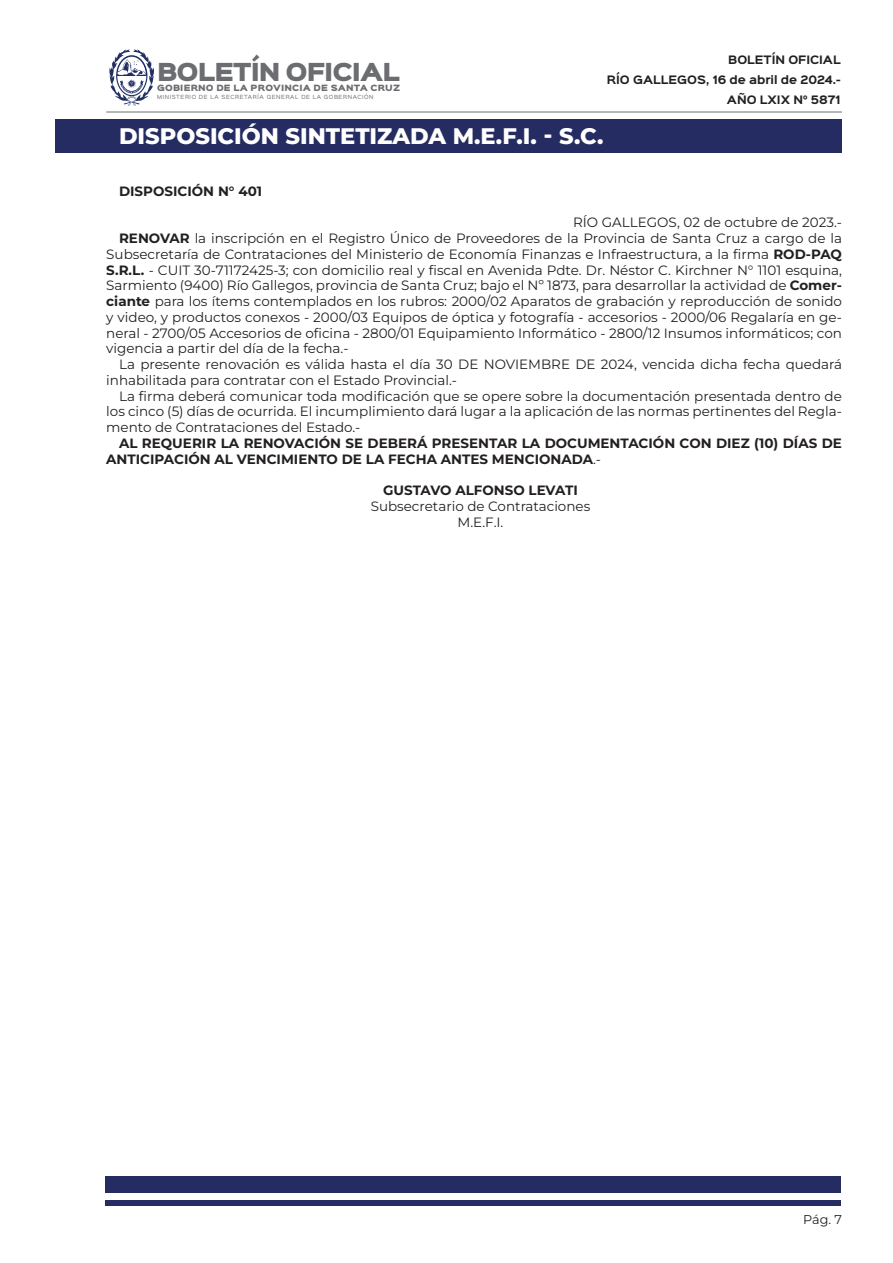
<style>
.page{position:relative;width:893px;height:1263px;background:#fff}
.page>*{position:absolute;margin:0;border:0;box-sizing:border-box;transform-origin:0 0}
.t1{font:800 22.5px "Montserrat";color:#fff}
.t2{font:22.35px "Sinkin Sans 900 X Black";letter-spacing:-.04em;color:#6c6d70}
.t3{font:13.5px/15.8px "Montserrat";color:#231f20;text-align:justify}
.t4{font:700 13.5px/15.8px "Montserrat";color:#231f20}
.t5{font:12.75px "Montserrat";color:#231f20}
.t6{font:700 10.5px/20px "Sinkin Sans 700";color:#231f20;text-align:right}
.t7{font:7.8px "Sinkin Sans 900 X Black";letter-spacing:.02em;color:#6c6d70}
.t8{font:5.1px "Sinkin Sans 400";letter-spacing:.12em;color:#6c6d70}
.s1{font-weight:700}
.s2{font-weight:400}
</style>
<div class="page">
<svg style="left:109px;top:49px;width:45px;height:57px"></svg>
<hr style="left:106px;top:112px;width:736px;height:1px;background:#6c6d70">
<div style="left:105px;top:1177px;width:736px;height:16px;background:#252c61"></div>
<div style="left:105px;top:1200px;width:736px;height:5px;background:#252c61"></div>
<div style="left:55px;top:119px;width:787px;height:33px;background:#252c61"></div>
<h2 class="t2" style="left:157px;top:61px;width:244px">BOLETÍN OFICIAL</h2>
<p class="t7" style="left:157px;top:84px;width:245px">GOBIERNO DE LA PROVINCIA DE SANTA CRUZ</p>
<p class="t8" style="left:157px;top:93px;width:218px">MINISTERIO DE LA SECRETARÍA GENERAL DE LA GOBERNACIÓN</p>
<p class="t6" style="left:607px;top:50px;width:235px">BOLETÍN OFICIAL<br>RÍO GALLEGOS, 16 de abril de 2024.-<br>AÑO LXIX N° 5871</p>
<p class="t1" style="left:119px;top:121px;width:486px">DISPOSICIÓN SINTETIZADA M.E.F.I. - S.C.</p>
<p class="t4" style="left:119px;top:183px;width:145px">DISPOSICIÓN N° 401</p>
<p class="t3" style="left:573px;top:214px;width:270px">RÍO GALLEGOS, 02 de octubre de 2023.-</p>
<p class="t3" style="left:106px;top:230px;width:737px;text-indent:13px"><span class="s1">RENOVAR</span> la inscripción en el Registro Único de Proveedores de la Provincia de Santa Cruz a cargo de la Subsecretaría de Contrataciones del Ministerio de Economía Finanzas e Infraestructura, a la firma <span class="s1">ROD-PAQ S.R.L.</span> - CUIT 30-71172425-3; con domicilio real y fiscal en Avenida Pdte. Dr. Néstor C. Kirchner N° 1101 esquina, Sarmiento (9400) Río Gallegos, provincia de Santa Cruz; bajo el Nº 1873, para desarrollar la actividad de <span class="s1">Comer&shy;ciante</span> para los ítems contemplados en los rubros: 2000/02 Aparatos de grabación y reproducción de sonido y video, y productos conexos - 2000/03 Equipos de óptica y fotografía - accesorios - 2000/06 Regalaría en ge&shy;neral - 2700/05 Accesorios de oficina - 2800/01 Equipamiento Informático - 2800/12 Insumos informáticos; con vigencia a partir del día de la fecha.-</p>
<p class="t3" style="left:106px;top:356px;width:737px;text-indent:13px">La presente renovación es válida hasta el día 30 DE NOVIEMBRE DE 2024, vencida dicha fecha quedará inhabilitada para contratar con el Estado Provincial.-</p>
<p class="t3" style="left:106px;top:388px;width:737px;text-indent:13px">La firma deberá comunicar toda modificación que se opere sobre la documentación presentada dentro de los cinco (5) días de ocurrida. El incumplimiento dará lugar a la aplicación de las normas pertinentes del Regla&shy;mento de Contrataciones del Estado.-</p>
<p class="t4" style="left:106px;top:435px;width:737px;text-indent:13px">AL REQUERIR LA RENOVACIÓN SE DEBERÁ PRESENTAR LA DOCUMENTACIÓN CON DIEZ (10) DÍAS DE<br>ANTICIPACIÓN AL VENCIMIENTO DE LA FECHA ANTES MENCIONADA<span class="s2">.-</span></p>
<p class="t4" style="left:383px;top:482px;width:196px">GUSTAVO ALFONSO LEVATI</p>
<p class="t3" style="left:371px;top:498px;width:221px">Subsecretario de Contrataciones</p>
<p class="t3" style="left:457px;top:514px;width:47px">M.E.F.I.</p>
<p class="t5" style="left:803px;top:1211px;width:40px">Pág. 7</p>
</div>
